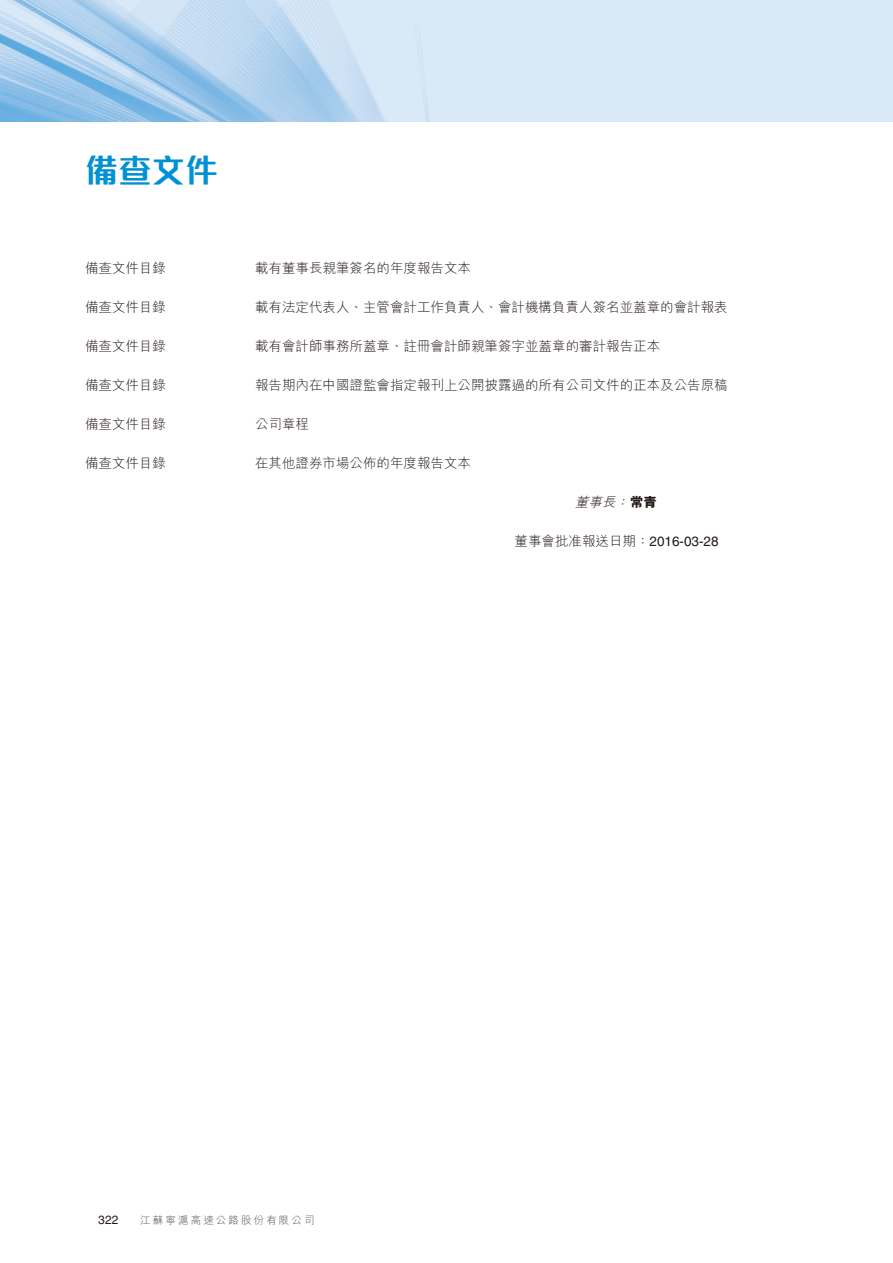
<style>
.page{position:relative;width:893px;height:1263px;background:#fff}
.page>*{position:absolute;margin:0;border:0;box-sizing:border-box;transform-origin:0 0}
.t1{font:700 33px "M Finance HK";color:#0091d5}
.t2{font:300 13.5px "M Hei HK";color:#231916}
.t3{font:italic 300 13.5px "M Hei HK";color:#231916}
.t4{font:12px "Helvetica LT Std";color:#231916}
.t5{font:300 10.5px "M Hei HK";letter-spacing:.2em;color:#4d4a4a}
.s1{font-weight:800;font-style:normal}
.s2{font-family:"Helvetica LT Std";font-weight:400}
</style>
<div class="page">
<img style="left:0;top:0;width:893px;height:121px">
<h1 class="t1" style="left:85px;top:153px;width:135px">備查文件</h1>
<p class="t2" style="left:85px;top:261px;width:82px">備查文件目錄</p>
<p class="t2" style="left:255px;top:261px;width:217px">載有董事長親筆簽名的年度報告文本</p>
<p class="t2" style="left:85px;top:300px;width:82px">備查文件目錄</p>
<p class="t2" style="left:255px;top:300px;width:474px">載有法定代表人、主管會計工作負責人、會計機構負責人簽名並蓋章的會計報表</p>
<p class="t2" style="left:85px;top:339px;width:82px">備查文件目錄</p>
<p class="t2" style="left:255px;top:339px;width:406px">載有會計師事務所蓋章、註冊會計師親筆簽字並蓋章的審計報告正本</p>
<p class="t2" style="left:85px;top:378px;width:82px">備查文件目錄</p>
<p class="t2" style="left:255px;top:378px;width:474px">報告期內在中國證監會指定報刊上公開披露過的所有公司文件的正本及公告原稿</p>
<p class="t2" style="left:85px;top:417px;width:82px">備查文件目錄</p>
<p class="t2" style="left:255px;top:417px;width:55px">公司章程</p>
<p class="t2" style="left:85px;top:456px;width:82px">備查文件目錄</p>
<p class="t2" style="left:255px;top:456px;width:217px">在其他證券市場公佈的年度報告文本</p>
<p class="t3" style="left:575px;top:495px;width:84px">董事長：<span class="s1">常青</span></p>
<p class="t2" style="left:515px;top:534px;width:206px">董事會批准報送日期：<span class="s2">2016-03-28</span></p>
<p class="t4" style="left:98px;top:1213px;width:22px">322</p>
<p class="t5" style="left:140px;top:1215px;width:176px">江蘇寧滬高速公路股份有限公司</p>
</div>
